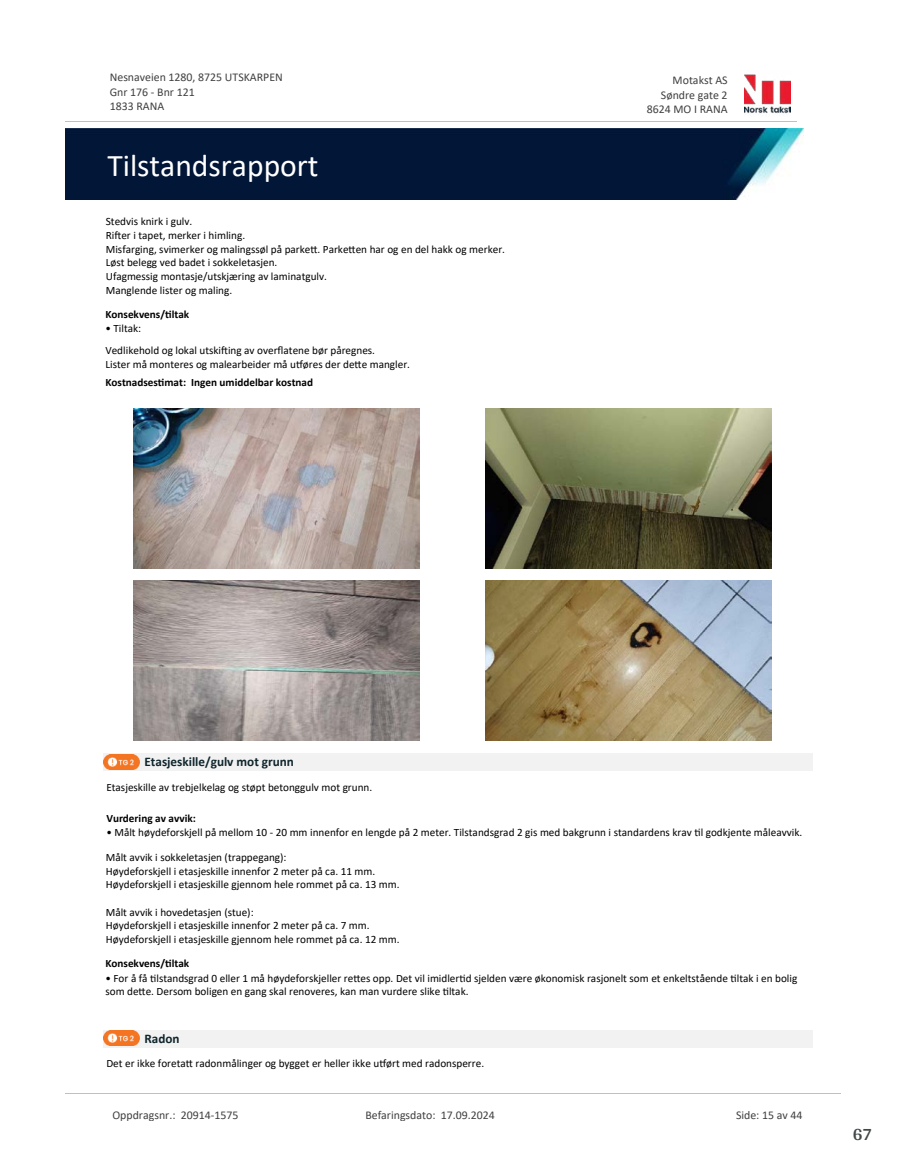
<style>
.page{position:relative;width:915px;height:1172px;background:#fff}
.page>*{position:absolute;margin:0;border:0;box-sizing:border-box;transform-origin:0 0}
.t1{font:31.65px "Calibri";color:#fff}
.t2{font:700 18px "Arya";color:#414749}
.t3{font:700 13.2px "Calibri";color:#0f252c}
.t4{font:11.85px/14.5px "Calibri";color:#404040}
.t5{font:11.25px/13.6px "Calibri";color:#000}
.t6{font:700 11.25px "Calibri";color:#000}
</style>
<div class="page">
<img style="left:133px;top:408px;width:286px;height:160px">
<img style="left:485px;top:408px;width:285px;height:160px">
<img style="left:133px;top:580px;width:286px;height:160px">
<img style="left:485px;top:580px;width:285px;height:160px">
<div style="left:104px;top:754px;width:708px;height:17px;background:#f2f2f2"></div>
<svg style="left:107px;top:754px;width:29px;height:1px"></svg>
<img style="left:104px;top:755px;width:35px;height:15px">
<div style="left:104px;top:1030px;width:708px;height:17px;background:#f2f2f2"></div>
<svg style="left:107px;top:1045px;width:29px;height:1px"></svg>
<img style="left:104px;top:1030px;width:35px;height:15px">
<img style="left:744px;top:74px;width:46px;height:40px">
<hr style="left:65px;top:121px;width:731px;height:1px;background:#c0c0c0">
<img style="left:65px;top:129px;width:738px;height:71px">
<hr style="left:65px;top:1093px;width:775px;height:1px;background:#c0c0c0">
<p class="t4" style="left:110px;top:70px;width:174px">Nesnaveien 1280, 8725 UTSKARPEN<br>Gnr 176 - Bnr 121<br>1833 RANA</p>
<p class="t4" style="left:672px;top:73px;width:56px">Motakst AS</p>
<p class="t4" style="left:660px;top:87px;width:68px">Søndre gate 2</p>
<p class="t4" style="left:646px;top:102px;width:82px">8624 MO I RANA</p>
<h1 class="t1" style="left:107px;top:143px;width:213px">Tilstandsrapport</h1>
<p class="t5" style="left:106px;top:214px;width:400px">Stedvis knirk i gulv.<br>Ri昀琀er i tapet, merker i himling.<br>Misfarging, svimerker og malingssøl på parke琀琀. Parke琀琀en har og en del hakk og merker.<br>Løst belegg ved badet i sokkeletasjen.<br>Ufagmessig montasje/utskjæring av laminatgulv.<br>Manglende lister og maling.</p>
<p class="t6" style="left:105px;top:306px;width:85px">Konsekvens/琀椀ltak</p>
<p class="t5" style="left:105px;top:317px;width:271px;line-height:21.8px">• Tiltak:<br>Vedlikehold og lokal utski昀琀ing av over昀氀atene bør påregnes.</p>
<p class="t5" style="left:105px;top:357px;width:306px">Lister må monteres og malearbeider må u琀昀øres der de琀琀e mangler.</p>
<p class="t6" style="left:105px;top:375px;width:209px">Kostnadses琀椀mat: Ingen umiddelbar kostnad</p>
<p class="t3" style="left:144px;top:753px;width:151px">Etasjeskille/gulv mot grunn</p>
<p class="t5" style="left:106px;top:780px;width:267px">Etasjeskille av trebjelkelag og støpt betonggulv mot grunn.</p>
<p class="t6" style="left:106px;top:810px;width:91px">Vurdering av avvik:</p>
<p class="t5" style="left:106px;top:825px;width:697px">• Målt høydeforskjell på mellom 10 - 20 mm innenfor en lengde på 2 meter. Tilstandsgrad 2 gis med bakgrunn i standardens krav 琀椀l godkjente måleavvik.</p>
<p class="t5" style="left:106px;top:850px;width:295px">Målt avvik i sokkeletasjen (trappegang):<br>Høydeforskjell i etasjeskille innenfor 2 meter på ca. 11 mm.<br>Høydeforskjell i etasjeskille gjennom hele rommet på ca. 13 mm.</p>
<p class="t5" style="left:106px;top:905px;width:295px">Målt avvik i hovedetasjen (stue):<br>Høydeforskjell i etasjeskille innenfor 2 meter på ca. 7 mm.<br>Høydeforskjell i etasjeskille gjennom hele rommet på ca. 12 mm.</p>
<p class="t6" style="left:105px;top:956px;width:85px">Konsekvens/琀椀ltak</p>
<p class="t5" style="left:105px;top:971px;width:693px">• For å få 琀椀lstandsgrad 0 eller 1 må høydeforskjeller re琀琀es opp. Det vil imidler琀椀d sjelden være økonomisk rasjonelt som et enkeltstående 琀椀ltak i en bolig som de琀琀e. Dersom boligen en gang skal renoveres, kan man vurdere slike 琀椀ltak.</p>
<p class="t3" style="left:144px;top:1029px;width:37px">Radon</p>
<p class="t5" style="left:106px;top:1056px;width:379px">Det er ikke foreta琀琀 radonmålinger og bygget er heller ikke u琀昀ørt med radonsperre.</p>
<p class="t4" style="left:112px;top:1107px;width:127px">Oppdragsnr.: 20914-1575</p>
<p class="t4" style="left:365px;top:1107px;width:131px">Befaringsdato: 17.09.2024</p>
<p class="t4" style="left:735px;top:1107px;width:68px">Side: 15 av 44</p>
<h2 class="t2" style="left:852px;top:1123px;width:21px">67</h2>
</div>
